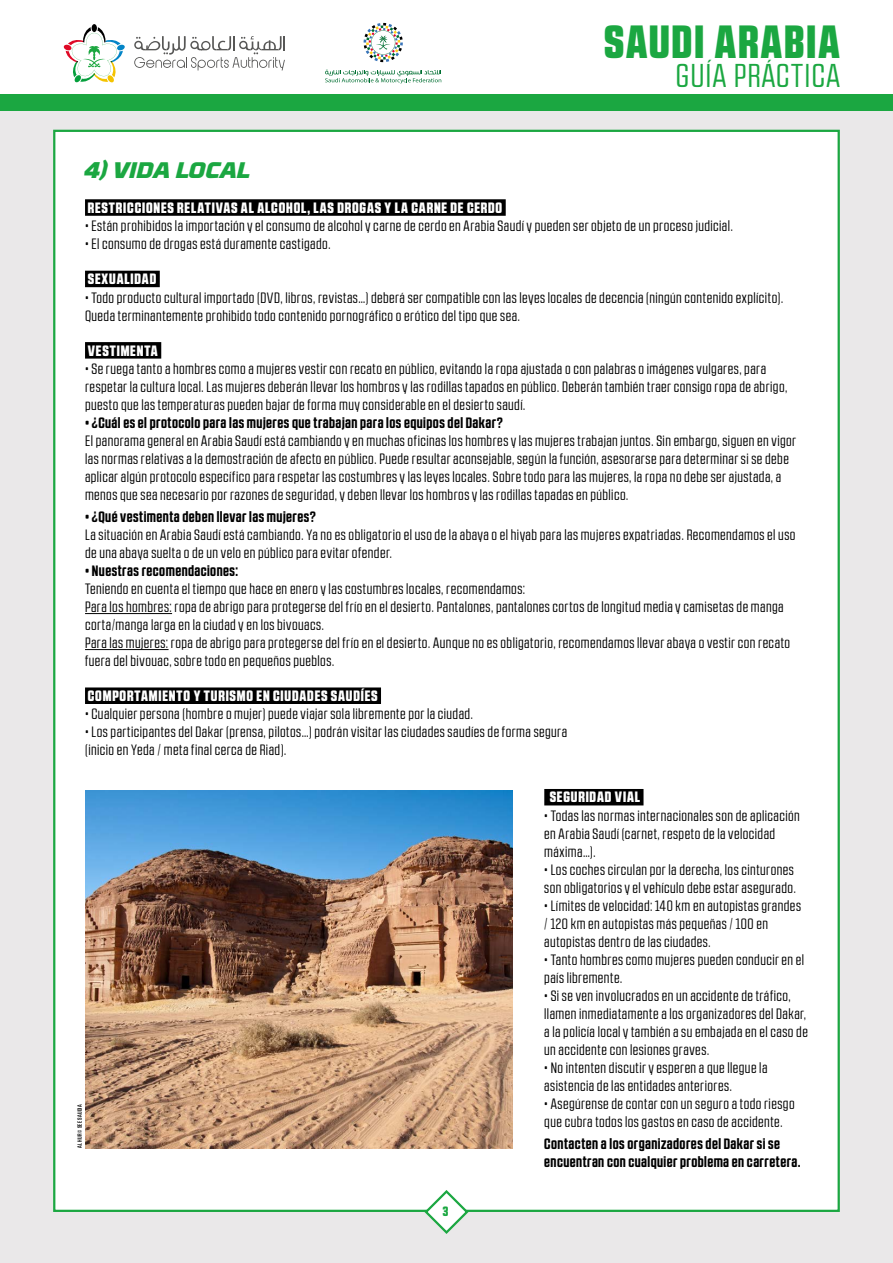
<style>
.page{position:relative;width:893px;height:1263px;background:#eae8e9}
.page>*{position:absolute;margin:0;border:0;box-sizing:border-box;transform-origin:0 0}
.t1{font:900 46.5px "RB No 2.1 a";letter-spacing:.05em;color:#1ba741}
.t2{font:33px "RB No 2.1 a";letter-spacing:.05em;color:#1ba741}
.t3{font:italic 900 22.5px "RB No 3.1";letter-spacing:.005em;color:#1ba741}
.t4{font:15px/18px "RB No 2.1 a";letter-spacing:.03em;color:#000}
.t5{font:700 15px/18px "RB No 2.1 a";letter-spacing:.03em;color:#000}
.t6{font:900 15px "RB No 2.1 a";letter-spacing:.06em;color:#fff}
.t7{font:900 13.5px "RB No 2.1 a";color:#1ba741}
.t8{font:500 6px "RB No 2.1 a";letter-spacing:.05em;color:#000}
</style>
<div class="page">
<div style="left:53px;top:130px;width:787px;height:1082px;background:#fff;border:2px solid #1ba741"></div>
<div style="left:0;top:94px;width:893px;height:17px;background:#1ba741"></div>
<div style="left:0;top:0;width:893px;height:94px;background:#fff"></div>
<svg style="left:134px;top:36px;width:151px;height:34px"></svg>
<div style="left:92px;top:24px;width:5px;height:8px;background:#000;border-radius:50%"></div>
<svg style="left:64px;top:27px;width:61px;height:55px"></svg>
<svg style="left:325px;top:70px;width:117px;height:14px"></svg>
<svg style="left:364px;top:23px;width:39px;height:39px"></svg>
<div style="left:85px;top:199px;width:421px;height:17px;background:#000"></div>
<div style="left:85px;top:271px;width:75px;height:16px;background:#000"></div>
<div style="left:85px;top:342px;width:76px;height:17px;background:#000"></div>
<hr style="left:85px;top:613px;width:87px;height:1px;background:#000">
<hr style="left:85px;top:649px;width:84px;height:1px;background:#000">
<div style="left:85px;top:687px;width:296px;height:17px;background:#000"></div>
<img style="left:85px;top:791px;width:427px;height:357px">
<div style="left:544px;top:789px;width:99px;height:16px;background:#000"></div>
<svg style="left:423px;top:1190px;width:47px;height:44px"></svg>
<h1 class="t1" style="left:604px;top:14px;width:237px">SAUDI ARABIA</h1>
<h2 class="t2" style="left:676px;top:57px;width:166px">GUÍA PRÁCTICA</h2>
<h3 class="t3" style="left:85px;top:151px;width:167px">4) VIDA LOCAL</h3>
<p class="t6" style="left:88px;top:198px;width:416px">RESTRICCIONES RELATIVAS AL ALCOHOL, LAS DROGAS Y LA CARNE DE CERDO</p>
<p class="t4" style="left:85px;top:217px;width:649px">• Están prohibidos la importación y el consumo de alcohol y carne de cerdo en Arabia Saudí y pueden ser objeto de un proceso judicial.</p>
<p class="t4" style="left:85px;top:235px;width:247px">• El consumo de drogas está duramente castigado.</p>
<p class="t6" style="left:88px;top:270px;width:70px">SEXUALIDAD</p>
<p class="t4" style="left:85px;top:288px;width:700px">• Todo producto cultural importado (DVD, libros, revistas…) deberá ser compatible con las leyes locales de decencia (ningún contenido explícito).<br>Queda terminantemente prohibido todo contenido pornográfico o erótico del tipo que sea.</p>
<p class="t6" style="left:88px;top:341px;width:72px">VESTIMENTA</p>
<p class="t4" style="left:85px;top:360px;width:704px">• Se ruega tanto a hombres como a mujeres vestir con recato en público, evitando la ropa ajustada o con palabras o imágenes vulgares, para respetar la cultura local. Las mujeres deberán llevar los hombros y las rodillas tapados en público. Deberán también traer consigo ropa de abrigo, puesto que las temperaturas pueden bajar de forma muy considerable en el desierto saudí.</p>
<p class="t5" style="left:85px;top:414px;width:419px">• ¿Cuál es el protocolo para las mujeres que trabajan para los equipos del Dakar?</p>
<p class="t4" style="left:85px;top:432px;width:712px">El panorama general en Arabia Saudí está cambiando y en muchas oficinas los hombres y las mujeres trabajan juntos. Sin embargo, siguen en vigor las normas relativas a la demostración de afecto en público. Puede resultar aconsejable, según la función, asesorarse para determinar si se debe aplicar algún protocolo específico para respetar las costumbres y las leyes locales. Sobre todo para las mujeres, la ropa no debe ser ajustada, a menos que sea necesario por razones de seguridad, y deben llevar los hombros y las rodillas tapadas en público.</p>
<p class="t5" style="left:85px;top:508px;width:232px">• ¿Qué vestimenta deben llevar las mujeres?</p>
<p class="t4" style="left:85px;top:526px;width:712px">La situación en Arabia Saudí está cambiando. Ya no es obligatorio el uso de la abaya o el hiyab para las mujeres expatriadas. Recomendamos el uso de una abaya suelta o de un velo en público para evitar ofender.</p>
<p class="t5" style="left:85px;top:562px;width:155px">• Nuestras recomendaciones:</p>
<p class="t4" style="left:85px;top:580px;width:707px">Teniendo en cuenta el tiempo que hace en enero y las costumbres locales, recomendamos:<br>Para los hombres: ropa de abrigo para protegerse del frío en el desierto. Pantalones, pantalones cortos de longitud media y camisetas de manga corta/manga larga en la ciudad y en los bivouacs.<br>Para las mujeres: ropa de abrigo para protegerse del frío en el desierto. Aunque no es obligatorio, recomendamos llevar abaya o vestir con recato fuera del bivouac, sobre todo en pequeños pueblos.</p>
<p class="t6" style="left:88px;top:687px;width:291px">COMPORTAMIENTO Y TURISMO EN CIUDADES SAUDÍES</p>
<p class="t4" style="left:85px;top:705px;width:390px">• Cualquier persona (hombre o mujer) puede viajar sola libremente por la ciudad.</p>
<p class="t4" style="left:85px;top:723px;width:484px">• Los participantes del Dakar (prensa, pilotos…) podrán visitar las ciudades saudíes de forma segura (inicio en Yeda / meta final cerca de Riad).</p>
<p class="t6" style="left:550px;top:788px;width:92px">SEGURIDAD VIAL</p>
<p class="t4" style="left:544px;top:807px;width:257px">• Todas las normas internacionales son de aplicación en Arabia Saudí (carnet, respeto de la velocidad máxima…).</p>
<p class="t4" style="left:544px;top:861px;width:253px">• Los coches circulan por la derecha, los cinturones son obligatorios y el vehículo debe estar asegurado.</p>
<p class="t4" style="left:544px;top:897px;width:258px">• Límites de velocidad: 140 km en autopistas grandes / 120 km en autopistas más pequeñas / 100 en autopistas dentro de las ciudades.</p>
<p class="t4" style="left:544px;top:951px;width:261px">• Tanto hombres como mujeres pueden conducir en el país libremente.</p>
<p class="t4" style="left:544px;top:987px;width:265px">• Si se ven involucrados en un accidente de tráfico, llamen inmediatamente a los organizadores del Dakar, a la policía local y también a su embajada en el caso de un accidente con lesiones graves.</p>
<p class="t4" style="left:544px;top:1059px;width:225px">• No intenten discutir y esperen a que llegue la asistencia de las entidades anteriores.</p>
<p class="t4" style="left:544px;top:1095px;width:252px">• Asegúrense de contar con un seguro a todo riesgo que cubra todos los gastos en caso de accidente.</p>
<p class="t5" style="left:544px;top:1135px;width:258px">Contacten a los organizadores del Dakar si se encuentran con cualquier problema en carretera.</p>
<p class="t8" style="left:76px;top:1148px;width:45px;rotate:-90deg">AL HIJR © SEE SAUDIA</p>
<p class="t7" style="left:443px;top:1203px;width:7px">3</p>
</div>
